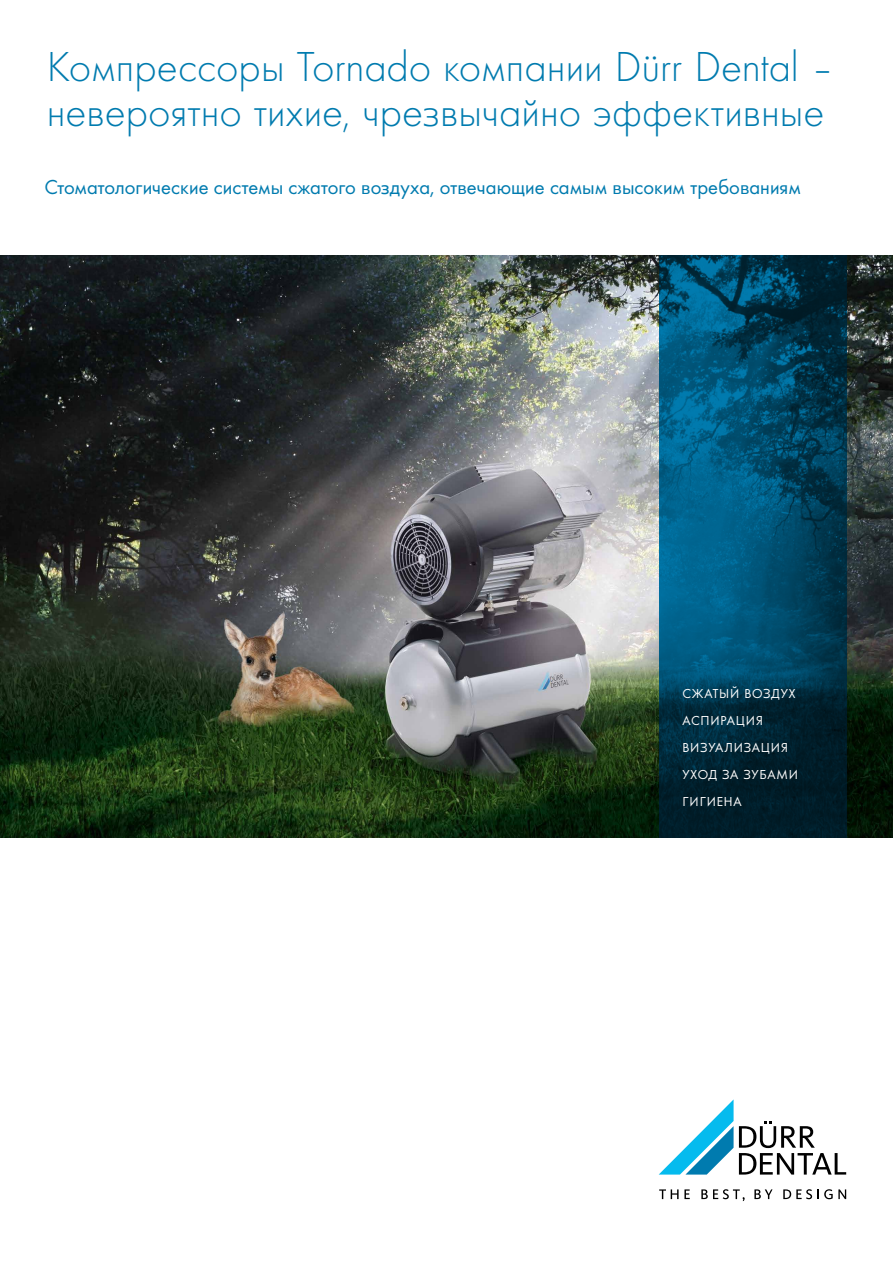
<style>
.page{position:relative;width:893px;height:1263px;background:#fff}
.page>*{position:absolute;margin:0;border:0;box-sizing:border-box;transform-origin:0 0}
.t1{font:300 43.5px/45px "Futura";color:#007baf}
.t2{font:21px "Futura Boo";color:#007baf}
.t3{font:13.5px/27px "Futura Boo";letter-spacing:.06em;color:#fff}
</style>
<div class="page">
<img style="left:0;top:255px;width:893px;height:583px">
<svg style="left:659px;top:1189px;width:31px;height:10px"></svg>
<svg style="left:701px;top:1189px;width:44px;height:12px"></svg>
<svg style="left:754px;top:1189px;width:18px;height:10px"></svg>
<svg style="left:783px;top:1189px;width:63px;height:10px"></svg>
<svg style="left:659px;top:1099px;width:187px;height:75px"></svg>
<svg style="left:659px;top:255px;width:187px;height:583px;background:#00425e"></svg>
<p class="t1" style="left:47px;top:43px;width:789px">Компрессоры Tornado компании Dürr Dental – невероятно тихие, чрезвычайно эффективные</p>
<p class="t2" style="left:45px;top:172px;width:758px">Стоматологические системы сжатого воздуха, отвечающие самым высоким требованиям</p>
<p class="t3" style="left:682px;top:679px;width:117px">СЖАТЫЙ ВОЗДУХ<br>АСПИРАЦИЯ<br>ВИЗУАЛИЗАЦИЯ<br>УХОД ЗА ЗУБАМИ<br>ГИГИЕНА</p>
</div>
